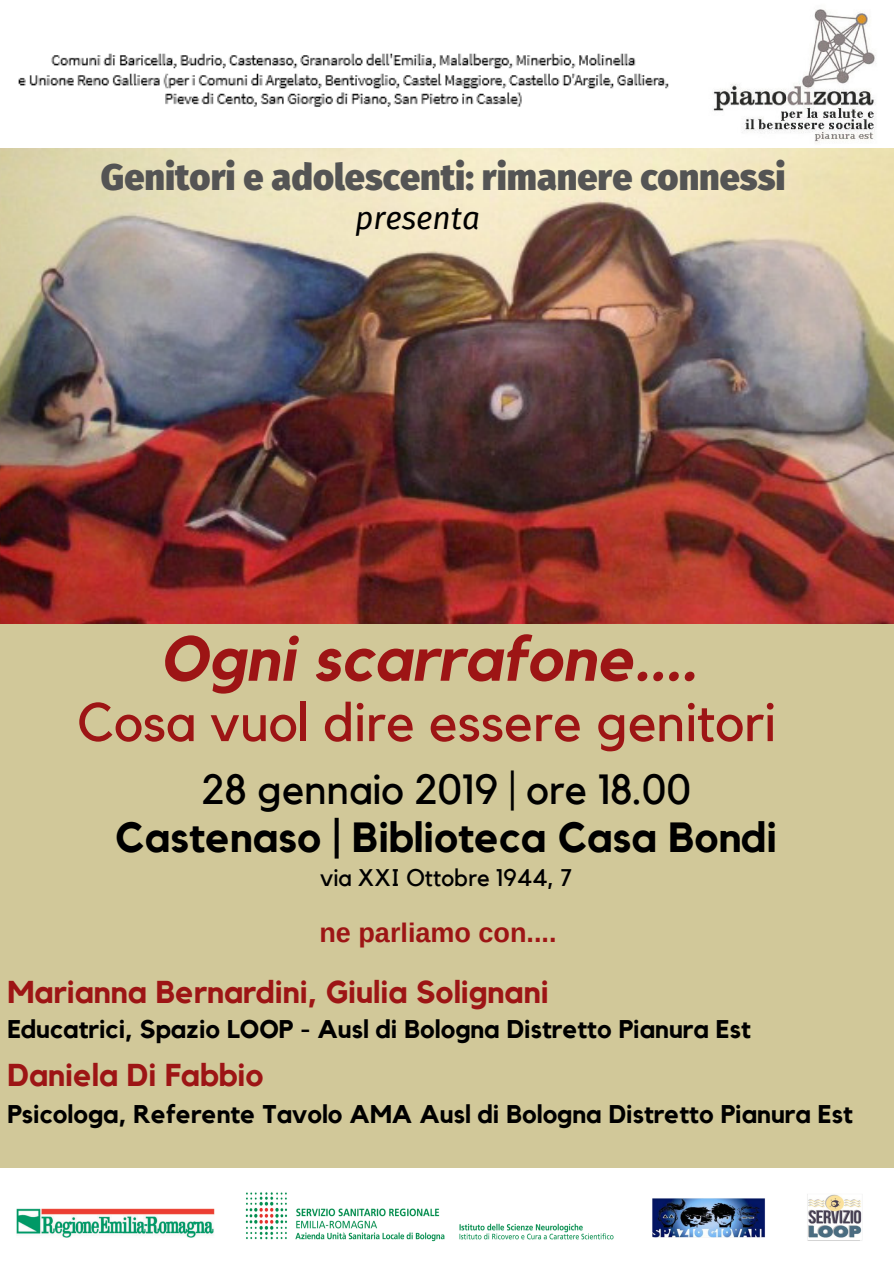
<style>
.page{position:relative;width:894px;height:1264px;background:#fff}
.page>*{position:absolute;margin:0;border:0;box-sizing:border-box;transform-origin:0 0}
.t1{font:italic 700 63px "Kollektif";color:#9d1515}
.t2{font:54px "Kollektif";color:#9d1515}
.t3{font:700 42px "Kollektif";color:#000}
.t4{font:42px "Kollektif";color:#000}
.t5{font:900 36px "Fira Sans";color:#545454}
.t6{font:700 31.5px "Kollektif";color:#9d1515}
.t7{font:italic 31.5px "Fira Sans";color:#000}
.t8{font:700 27px "Arimo";color:#9d1515}
.t9{font:700 25.5px "Kollektif";color:#000}
.t10{font:24px "Kollektif";color:#000}
</style>
<div class="page">
<div style="left:0;top:0;width:893px;height:1263px;background:#d1c899"></div>
<img style="left:0;top:147px;width:893px;height:476px">
<img style="left:0;top:0;width:893px;height:147px">
<img style="left:0;top:1168px;width:893px;height:95px">
<h3 class="t5" style="left:101px;top:156px;width:686px">Genitori e adolescenti: rimanere connessi</h3>
<p class="t7" style="left:355px;top:199px;width:126px">presenta</p>
<h1 class="t1" style="left:160px;top:629px;width:538px">Ogni scarrafone....</h1>
<h2 class="t2" style="left:77px;top:697px;width:700px">Cosa vuol dire essere genitori</h2>
<h3 class="t4" style="left:201px;top:769px;width:491px">28 gennaio 2019 | ore 18.00</h3>
<h3 class="t3" style="left:116px;top:818px;width:662px">Castenaso | Biblioteca Casa Bondi</h3>
<p class="t10" style="left:320px;top:866px;width:254px">via XXI Ottobre 1944, 7</p>
<p class="t8" style="left:319px;top:917px;width:238px">ne parliamo con....</p>
<p class="t6" style="left:7px;top:977px;width:542px">Marianna Bernardini, Giulia Solignani</p>
<p class="t9" style="left:7px;top:1017px;width:744px">Educatrici, Spazio LOOP - Ausl di Bologna Distretto Pianura Est</p>
<p class="t6" style="left:7px;top:1060px;width:257px">Daniela Di Fabbio</p>
<p class="t9" style="left:7px;top:1102px;width:846px">Psicologa, Referente Tavolo AMA Ausl di Bologna Distretto Pianura Est</p>
</div>
